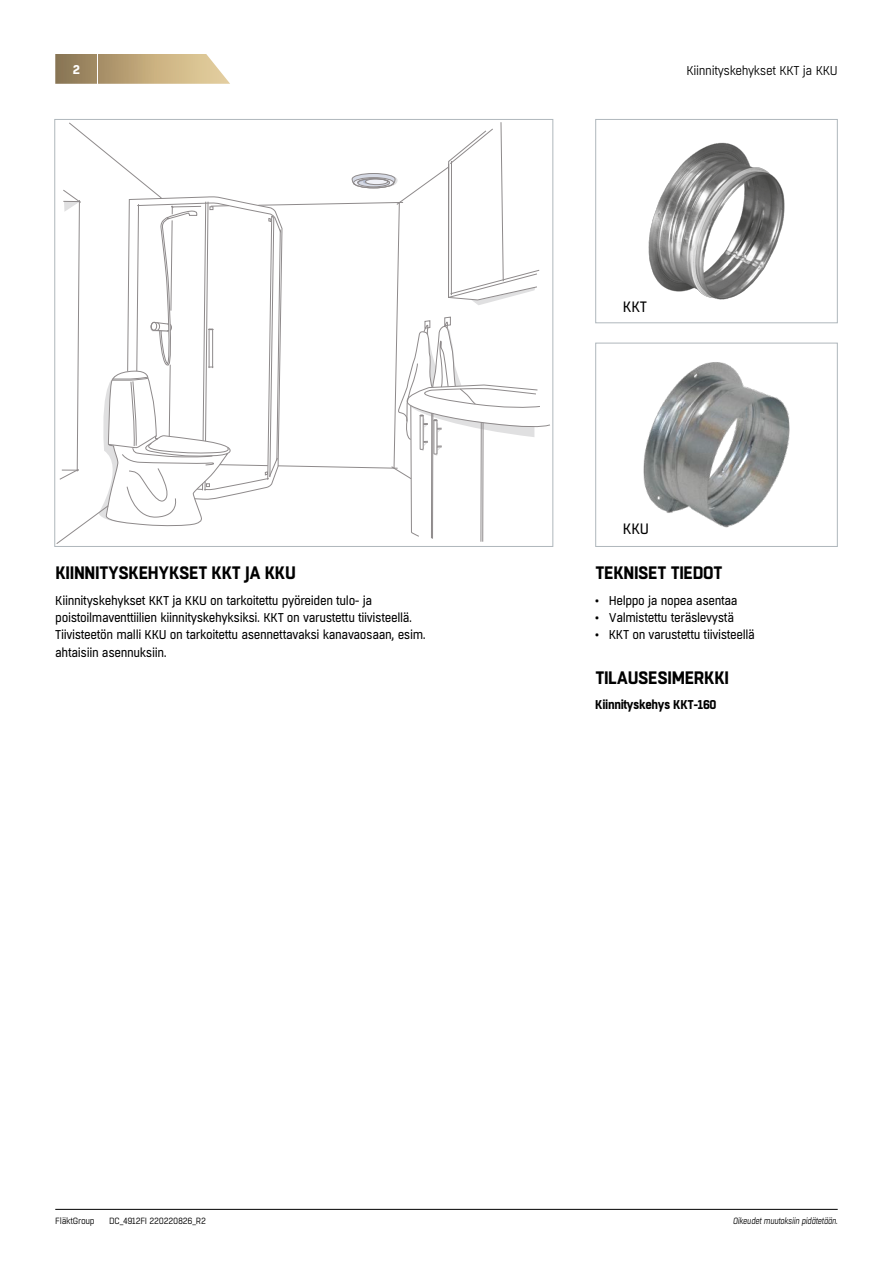
<style>
.page{position:relative;width:893px;height:1263px;background:#fff}
.page>*{position:absolute;margin:0;border:0;box-sizing:border-box;transform-origin:0 0}
.t1{font:700 18px "Boxed";letter-spacing:-.02em;color:#000;scale:.95 1}
.t2{font:15px "Boxed";letter-spacing:-.03em;color:#000;scale:.95 1}
.t3{font:12.75px/17.2px "Boxed";letter-spacing:-.03em;color:#000;scale:.95 1}
.t4{font:12.75px "Boxed";letter-spacing:-.03em;color:#000;scale:.95 1}
.t5{font:700 12.75px "Boxed";letter-spacing:-.03em;color:#000;scale:.95 1}
.t6{font:700 12.75px "Boxed";color:#fff}
.t7{font:9px "Boxed";letter-spacing:-.03em;color:#000;scale:.95 1}
.t8{font:italic 9px "Boxed";letter-spacing:-.03em;color:#000;scale:.95 1}
</style>
<div class="page">
<svg style="left:55px;top:54px;width:175px;height:30px;background:#bfaa82"></svg>
<hr style="left:55px;top:1209px;width:783px;height:1px;background:#000">
<hr style="left:97px;top:51px;width:1px;height:38px;background:#fff">
<div style="left:595px;top:343px;width:243px;height:204px;border:1px solid #afb7bc"></div>
<div style="left:595px;top:119px;width:243px;height:204px;border:1px solid #afb7bc"></div>
<svg style="left:56px;top:122px;width:494px;height:422px"></svg>
<img style="left:643px;top:362px;width:147px;height:166px">
<img style="left:648px;top:142px;width:137px;height:158px">
<p class="t6" style="left:73px;top:61px;width:9px">2</p>
<p class="t4" style="left:686px;top:62px;width:161px">Kiinnityskehykset KKT ja KKU</p>
<p class="t2" style="left:623px;top:297px;width:27px">KKT</p>
<h1 class="t1" style="left:55px;top:561px;width:255px">KIINNITYSKEHYKSET KKT JA KKU</h1>
<p class="t3" style="left:55px;top:592px;width:392px">Kiinnityskehykset KKT ja KKU on tarkoitettu pyöreiden tulo- ja poistoilmaventtiilien kiinnityskehyksiksi. KKT on varustettu tiivisteellä.<br>Tiivisteetön malli KKU on tarkoitettu asennettavaksi kanavaosaan, esim. ahtaisiin asennuksiin.</p>
<p class="t2" style="left:623px;top:519px;width:29px">KKU</p>
<h1 class="t1" style="left:595px;top:561px;width:135px">TEKNISET TIEDOT</h1>
<p class="t3" style="left:595px;top:592px;width:151px">• Helppo ja nopea asentaa</p>
<p class="t3" style="left:595px;top:609px;width:148px">• Valmistettu teräslevystä</p>
<p class="t3" style="left:595px;top:627px;width:170px">• KKT on varustettu tiivisteellä</p>
<h1 class="t1" style="left:595px;top:665px;width:142px">TILAUSESIMERKKI</h1>
<p class="t5" style="left:595px;top:696px;width:129px">Kiinnityskehys KKT-160</p>
<p class="t7" style="left:55px;top:1215px;width:43px">FläktGroup</p>
<p class="t7" style="left:109px;top:1215px;width:103px">DC_4912FI 220220826_R2</p>
<p class="t8" style="left:733px;top:1215px;width:112px">Oikeudet muutoksiin pidätetään.</p>
</div>
